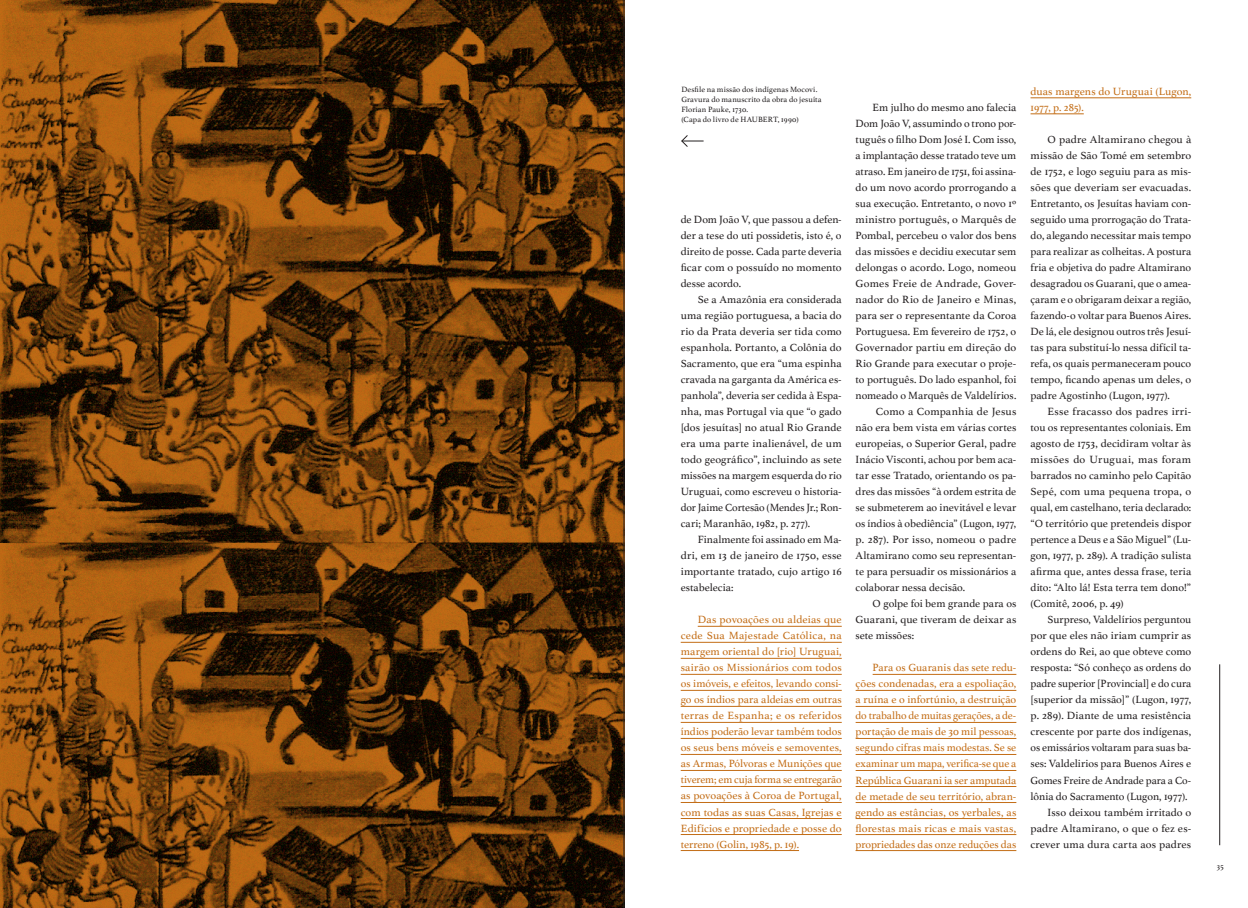
<style>
.page{position:relative;width:1248px;height:908px;background:#fff}
.page>*{position:absolute;margin:0;border:0;box-sizing:border-box;transform-origin:0 0}
.t1{font:11px/16px "Athelas";color:#231f20;text-align:justify}
.t2{font:11px/16px "Athelas";letter-spacing:.005em;color:#c36d16;text-align:justify}
.t3{font:8px/10px "Athelas";letter-spacing:.015em;color:#231f20}
</style>
<div class="page">
<hr style="left:1219px;top:664px;width:1px;height:180px;background:#231f20">
<hr style="left:1030px;top:97px;width:161px;height:1px;background:#c36d16">
<hr style="left:1030px;top:113px;width:53px;height:1px;background:#c36d16">
<hr style="left:872px;top:673px;width:144px;height:1px;background:#c36d16">
<hr style="left:855px;top:689px;width:161px;height:1px;background:#c36d16">
<hr style="left:855px;top:705px;width:161px;height:1px;background:#c36d16">
<hr style="left:855px;top:721px;width:161px;height:1px;background:#c36d16">
<hr style="left:855px;top:737px;width:161px;height:1px;background:#c36d16">
<hr style="left:855px;top:753px;width:161px;height:1px;background:#c36d16">
<hr style="left:855px;top:769px;width:161px;height:1px;background:#c36d16">
<hr style="left:855px;top:785px;width:161px;height:1px;background:#c36d16">
<hr style="left:855px;top:801px;width:161px;height:1px;background:#c36d16">
<hr style="left:855px;top:817px;width:161px;height:1px;background:#c36d16">
<hr style="left:855px;top:833px;width:161px;height:1px;background:#c36d16">
<hr style="left:855px;top:849px;width:161px;height:1px;background:#c36d16">
<hr style="left:697px;top:625px;width:144px;height:1px;background:#c36d16">
<hr style="left:680px;top:641px;width:161px;height:1px;background:#c36d16">
<hr style="left:680px;top:657px;width:161px;height:1px;background:#c36d16">
<hr style="left:680px;top:673px;width:161px;height:1px;background:#c36d16">
<hr style="left:680px;top:689px;width:161px;height:1px;background:#c36d16">
<hr style="left:680px;top:705px;width:161px;height:1px;background:#c36d16">
<hr style="left:680px;top:721px;width:161px;height:1px;background:#c36d16">
<hr style="left:680px;top:737px;width:161px;height:1px;background:#c36d16">
<hr style="left:680px;top:753px;width:161px;height:1px;background:#c36d16">
<hr style="left:680px;top:769px;width:161px;height:1px;background:#c36d16">
<hr style="left:680px;top:785px;width:161px;height:1px;background:#c36d16">
<hr style="left:680px;top:801px;width:161px;height:1px;background:#c36d16">
<hr style="left:680px;top:817px;width:161px;height:1px;background:#c36d16">
<hr style="left:680px;top:833px;width:161px;height:1px;background:#c36d16">
<hr style="left:680px;top:849px;width:119px;height:1px;background:#c36d16">
<img style="left:0;top:0;width:623px;height:907px">
<svg style="left:681px;top:135px;width:22px;height:12px"></svg>
<hr style="left:623px;top:0;width:1px;height:907px;background:#231f20">
<p class="t3" style="left:681px;top:84px;width:142px">Desfile na missão dos indígenas Mocovi.<br>Gravura do manuscrito da obra do jesuíta Florian Pauke, 1730.<br>(Capa do livro de HAUBERT, 1990)</p>
<p class="t1" style="left:680px;top:211px;width:162px">de Dom João V, que passou a defen&shy;der a tese do uti possidetis, isto é, o direito de posse. Cada parte deveria ficar com o possuído no momento desse acordo.</p>
<p class="t1" style="left:680px;top:291px;width:162px;text-indent:17px">Se a Amazônia era considerada uma região portuguesa, a bacia do rio da Prata deveria ser tida como espanhola. Portanto, a Colônia do Sacramento, que era “uma espinha cravada na garganta da América es&shy;panhola”, deveria ser cedida à Espa&shy;nha, mas Portugal via que “o gado [dos jesuítas] no atual Rio Grande era uma parte inalienável, de um todo geográfico”, incluindo as sete missões na margem esquerda do rio Uruguai, como escreveu o historia&shy;dor Jaime Cortesão (Mendes Jr.; Ron&shy;cari; Maranhão, 1982, p. 277).</p>
<p class="t1" style="left:680px;top:531px;width:162px;text-indent:17px">Finalmente foi assinado em Ma&shy;dri, em 13 de janeiro de 1750, esse importante tratado, cujo artigo 16 estabelecia:</p>
<p class="t2" style="left:680px;top:611px;width:162px;text-indent:17px">Das povoações ou aldeias que cede Sua Majestade Católica, na margem oriental do [rio] Uruguai, sairão os Missionários com todos os imóveis, e efeitos, levando consi&shy;go os índios para aldeias em outras terras de Espanha; e os referidos índios poderão levar também todos os seus bens móveis e semoventes, as Armas, Pólvoras e Munições que tiverem; em cuja forma se entregarão as povoações à Coroa de Portugal, com todas as suas Casas, Igrejas e Edifícios e propriedade e posse do terreno (Golin, 1985, p. 19).</p>
<p class="t1" style="left:872px;top:99px;width:145px">Em julho do mesmo ano falecia</p>
<p class="t1" style="left:855px;top:115px;width:162px">Dom João V, assumindo o trono por-</p>
<p class="t1" style="left:855px;top:131px;width:162px">tuguês o filho Dom José I. Com isso,</p>
<p class="t1" style="left:855px;top:147px;width:162px">a implantação desse tratado teve um</p>
<p class="t1" style="left:855px;top:163px;width:162px">atraso. Em janeiro de 1751, foi assina-</p>
<p class="t1" style="left:855px;top:179px;width:162px">do um novo acordo prorrogando a</p>
<p class="t1" style="left:855px;top:195px;width:162px">sua execução. Entretanto, o novo 1º</p>
<p class="t1" style="left:855px;top:211px;width:162px">ministro português, o Marquês de</p>
<p class="t1" style="left:855px;top:227px;width:162px">Pombal, percebeu o valor dos bens</p>
<p class="t1" style="left:855px;top:243px;width:162px">das missões e decidiu executar sem</p>
<p class="t1" style="left:855px;top:259px;width:162px">delongas o acordo. Logo, nomeou</p>
<p class="t1" style="left:855px;top:275px;width:162px">Gomes Freie de Andrade, Gover-</p>
<p class="t1" style="left:855px;top:291px;width:162px">nador do Rio de Janeiro e Minas,</p>
<p class="t1" style="left:855px;top:307px;width:162px">para ser o representante da Coroa</p>
<p class="t1" style="left:855px;top:323px;width:162px">Portuguesa. Em fevereiro de 1752, o</p>
<p class="t1" style="left:855px;top:339px;width:162px">Governador partiu em direção do</p>
<p class="t1" style="left:855px;top:355px;width:162px">Rio Grande para executar o proje-</p>
<p class="t1" style="left:855px;top:371px;width:162px">to português. Do lado espanhol, foi</p>
<p class="t1" style="left:855px;top:387px;width:162px">nomeado o Marquês de Valdelírios.</p>
<p class="t1" style="left:875px;top:403px;width:142px">Como a Companhia de Jesus</p>
<p class="t1" style="left:855px;top:419px;width:162px">não era bem vista em várias cortes</p>
<p class="t1" style="left:855px;top:435px;width:162px">europeias, o Superior Geral, padre</p>
<p class="t1" style="left:855px;top:451px;width:162px">Inácio Visconti, achou por bem aca-</p>
<p class="t1" style="left:855px;top:467px;width:162px">tar esse Tratado, orientando os pa-</p>
<p class="t1" style="left:855px;top:483px;width:162px">dres das missões “à ordem estrita de</p>
<p class="t1" style="left:855px;top:499px;width:162px">se submeterem ao inevitável e levar</p>
<p class="t1" style="left:855px;top:515px;width:162px">os índios à obediência” (Lugon, 1977,</p>
<p class="t1" style="left:855px;top:531px;width:162px">p. 287). Por isso, nomeou o padre</p>
<p class="t1" style="left:855px;top:547px;width:162px">Altamirano como seu representan-</p>
<p class="t1" style="left:855px;top:563px;width:162px">te para persuadir os missionários a</p>
<p class="t1" style="left:855px;top:579px;width:111px">colaborar nessa decisão.</p>
<p class="t1" style="left:872px;top:595px;width:145px">O golpe foi bem grande para os</p>
<p class="t1" style="left:855px;top:611px;width:162px">Guarani, que tiveram de deixar as</p>
<p class="t1" style="left:855px;top:627px;width:60px">sete missões:</p>
<p class="t2" style="left:855px;top:659px;width:162px;text-indent:17px">Para os Guaranis das sete redu&shy;ções condenadas, era a espoliação, a ruína e o infortúnio, a destruição do trabalho de muitas gerações, a de&shy;portação de mais de 30 mil pessoas, segundo cifras mais modestas. Se se examinar um mapa, verifica-se que a República Guarani ia ser amputada de metade de seu território, abran&shy;gendo as estâncias, os yerbales, as florestas mais ricas e mais vastas, propriedades das onze reduções das</p>
<p class="t2" style="left:1030px;top:83px;width:162px">duas margens do Uruguai (Lugon,<br>1977, p. 285).</p>
<p class="t1" style="left:1030px;top:131px;width:162px;text-indent:17px">O padre Altamirano chegou à missão de São Tomé em setembro de 1752, e logo seguiu para as mis&shy;sões que deveriam ser evacuadas.<br>Entretanto, os Jesuítas haviam con&shy;seguido uma prorrogação do Trata&shy;do, alegando necessitar mais tempo para realizar as colheitas. A postura fria e objetiva do padre Altamirano desagradou os Guarani, que o amea&shy;çaram e o obrigaram deixar a região, fazendo-o voltar para Buenos Aires.<br>De lá, ele designou outros três Jesuí&shy;tas para substituí-lo nessa difícil ta&shy;refa, os quais permaneceram pouco tempo, ficando apenas um deles, o padre Agostinho (Lugon, 1977).</p>
<p class="t1" style="left:1030px;top:403px;width:162px;text-indent:17px">Esse fracasso dos padres irri&shy;tou os representantes coloniais. Em agosto de 1753, decidiram voltar às missões do Uruguai, mas foram barrados no caminho pelo Capitão Sepé, com uma pequena tropa, o qual, em castelhano, teria declarado: “O território que pretendeis dispor pertence a Deus e a São Miguel” (Lu&shy;gon, 1977, p. 289). A tradição sulista afirma que, antes dessa frase, teria dito: “Alto lá! Esta terra tem dono!” (Comitê, 2006, p. 49)</p>
<p class="t1" style="left:1047px;top:611px;width:145px">Surpreso, Valdelírios perguntou</p>
<p class="t1" style="left:1030px;top:627px;width:162px">por que eles não iriam cumprir as</p>
<p class="t1" style="left:1030px;top:643px;width:162px">ordens do Rei, ao que obteve como</p>
<p class="t1" style="left:1030px;top:659px;width:162px">resposta: “Só conheço as ordens do</p>
<p class="t1" style="left:1030px;top:675px;width:162px">padre superior [Provincial] e do cura</p>
<p class="t1" style="left:1030px;top:691px;width:162px">[superior da missão]” (Lugon, 1977,</p>
<p class="t1" style="left:1030px;top:707px;width:162px">p. 289). Diante de uma resistência</p>
<p class="t1" style="left:1030px;top:723px;width:162px">crescente por parte dos indígenas,</p>
<p class="t1" style="left:1030px;top:739px;width:162px">os emissários voltaram para suas ba-</p>
<p class="t1" style="left:1030px;top:755px;width:162px">ses: Valdelirios para Buenos Aires e</p>
<p class="t1" style="left:1030px;top:771px;width:162px">Gomes Freire de Andrade para a Co-</p>
<p class="t1" style="left:1030px;top:787px;width:158px">lônia do Sacramento (Lugon, 1977).</p>
<p class="t1" style="left:1047px;top:803px;width:145px">Isso deixou também irritado o</p>
<p class="t1" style="left:1030px;top:819px;width:162px">padre Altamirano, o que o fez es-</p>
<p class="t1" style="left:1030px;top:835px;width:162px">crever uma dura carta aos padres</p>
<p class="t3" style="left:1216px;top:860px;width:8px">35</p>
</div>
